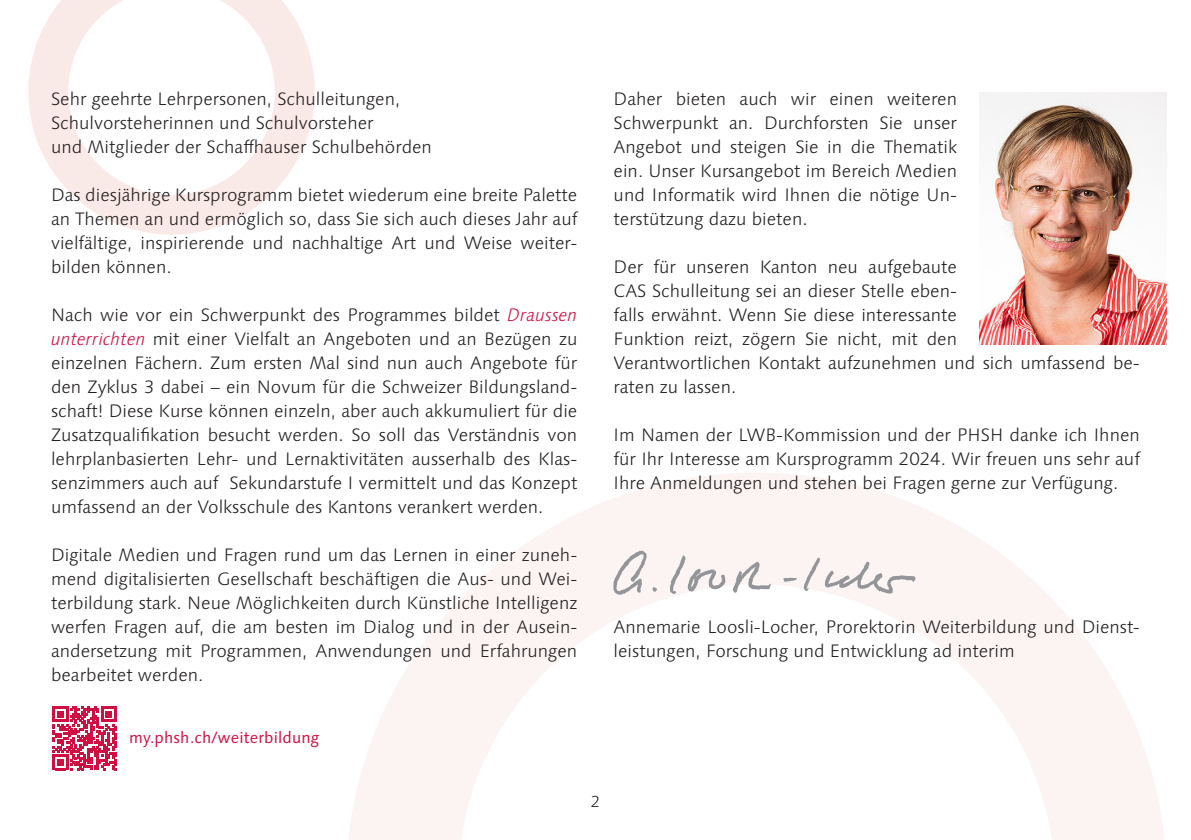
<style>
.page{position:relative;width:1191px;height:840px;background:#fff}
.page>*{position:absolute;margin:0;border:0;box-sizing:border-box;transform-origin:0 0}
.t1{font:300 18px/24px "Syntax Next LT Pro";color:#231f20;text-align:justify}
.t2{font:16px "Syntax Next LT Pro";letter-spacing:.01em;color:#d10e40}
.t3{font:300 16px "Syntax Next LT Pro";color:#231f20}
.s1{font-style:italic;color:#d10e40}
</style>
<div class="page">
<svg style="left:28px;top:0;width:287px;height:235px"></svg>
<svg style="left:349px;top:473px;width:815px;height:366px"></svg>
<img style="left:589px;top:532px;width:343px;height:86px">
<img style="left:979px;top:93px;width:187px;height:251px">
<svg style="left:53px;top:706px;width:63px;height:63px"></svg>
<p class="t1" style="left:51px;top:86px;width:382px;text-align:left">Sehr geehrte Lehrpersonen, Schulleitungen,<br>Schulvorsteherinnen und Schulvorsteher<br>und Mitglieder der Schaffhauser Schulbehörden</p>
<p class="t1" style="left:51px;top:182px;width:528px">Das diesjährige Kursprogramm bietet wiederum eine breite Palette an Themen an und ermöglich so, dass Sie sich auch dieses Jahr auf vielfältige, inspirierende und nachhaltige Art und Weise weiter&shy;bilden können.</p>
<p class="t1" style="left:51px;top:302px;width:528px">Nach wie vor ein Schwerpunkt des Programmes bildet <span class="s1">Draussen unterrichten</span> mit einer Vielfalt an Angeboten und an Bezügen zu einzelnen Fächern. Zum ersten Mal sind nun auch Angebote für den Zyklus 3 dabei – ein Novum für die Schweizer Bildungsland&shy;schaft! Diese Kurse können einzeln, aber auch akkumuliert für die Zusatzqualifikation besucht werden. So soll das Verständnis von lehrplanbasierten Lehr- und Lernaktivitäten ausserhalb des Klas&shy;senzimmers auch auf Sekundarstufe I vermittelt und das Konzept umfassend an der Volksschule des Kantons verankert werden.</p>
<p class="t1" style="left:51px;top:542px;width:528px">Digitale Medien und Fragen rund um das Lernen in einer zuneh&shy;mend digitalisierten Gesellschaft beschäftigen die Aus- und Wei&shy;terbildung stark. Neue Möglichkeiten durch Künstliche Intelligenz werfen Fragen auf, die am besten im Dialog und in der Ausein&shy;andersetzung mit Programmen, Anwendungen und Erfahrungen bearbeitet werden.</p>
<p class="t1" style="left:613px;top:86px;width:345px">Daher bieten auch wir einen weiteren Schwerpunkt an. Durchforsten Sie unser Angebot und steigen Sie in die Thematik ein. Unser Kursangebot im Bereich Medien und Informatik wird Ihnen die nötige Un&shy;terstützung dazu bieten.</p>
<p class="t1" style="left:613px;top:254px;width:528px;text-align:left">Der für unseren Kanton neu aufgebaute<br>CAS Schulleitung sei an dieser Stelle eben-<br>falls erwähnt. Wenn Sie diese interessante<br>Funktion reizt, zögern Sie nicht, mit den<br>Verantwortlichen Kontakt aufzunehmen und sich umfassend be&shy;raten zu lassen.</p>
<p class="t1" style="left:613px;top:422px;width:528px">Im Namen der LWB-Kommission und der PHSH danke ich Ihnen für Ihr Interesse am Kursprogramm 2024. Wir freuen uns sehr auf Ihre Anmeldungen und stehen bei Fragen gerne zur Verfügung.</p>
<p class="t1" style="left:613px;top:614px;width:528px">Annemarie Loosli-Locher, Prorektorin Weiterbildung und Dienst&shy;leistungen, Forschung und Entwicklung ad interim</p>
<p class="t2" style="left:129px;top:727px;width:192px">my.phsh.ch/weiterbildung</p>
<p class="t3" style="left:591px;top:791px;width:11px">2</p>
</div>
